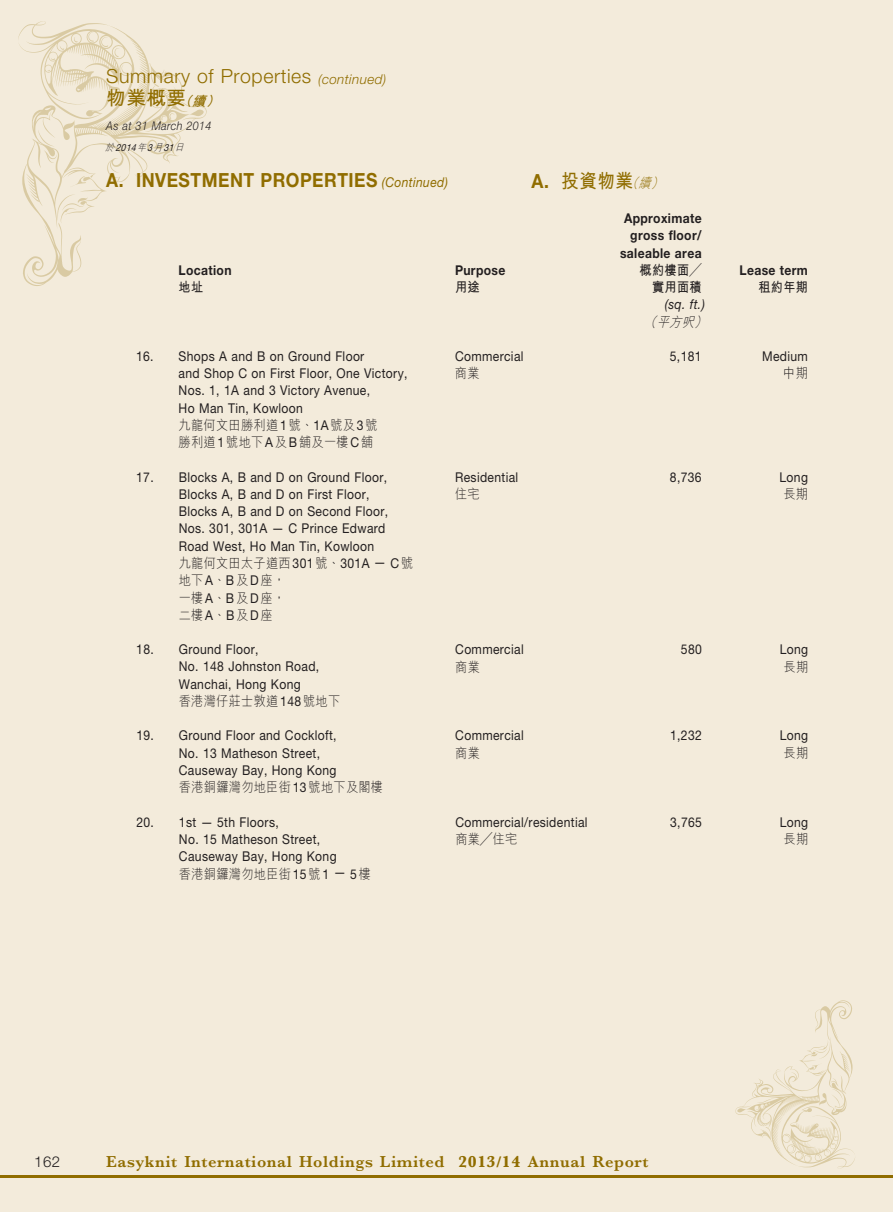
<style>
.page{position:relative;width:893px;height:1212px;background:#f3ebdb}
.page>*{position:absolute;margin:0;border:0;box-sizing:border-box;transform-origin:0 0}
.t1{font:700 19.5px "Helvetica Neue";letter-spacing:.03em;color:#906d00;scale:.9 1}
.t2{font:300 19.5px "Helvetica Neue";letter-spacing:.03em;color:#906d00}
.t3{font:700 19.5px "M Hei HK";letter-spacing:.03em;color:#906d00;scale:.9 1}
.t4{font:700 19.5px "M Hei HK";letter-spacing:.03em;color:#906d00}
.t5{font:700 16.5px "M Sung HK";letter-spacing:.035em;color:#906d00}
.t6{font:300 15px "Helvetica Neue";color:#231f20}
.t7{font:13.5px/17.2px "Helvetica Neue";letter-spacing:.03em;color:#231f20;scale:.9 1}
.t8{font:300 13.5px/17.2px "M Hei HK";letter-spacing:.03em;color:#231f20;scale:.9 1}
.t9{font:700 13.5px/17.2px "Helvetica Neue";letter-spacing:.03em;color:#231f20;text-align:right;scale:.9 1}
.t10{font:700 13.5px/17.2px "M Hei HK";letter-spacing:.03em;color:#231f20;text-align:right;scale:.9 1}
.t11{font:italic 13.5px "Helvetica Neue";color:#231f20;scale:.9 1}
.t12{font:italic 300 13.5px "M Hei HK";color:#231f20;scale:.9 1}
.t13{font:italic 300 12px "Helvetica Neue";letter-spacing:.03em;color:#231f20;scale:.9 1}
.t14{font:italic 9.75px "Helvetica Neue";color:#231f20;scale:.9 1}
.s1{font-style:italic;font-size:13.5px}
.s2{font-family:"M Hei HK";font-weight:300}
.s3{font-weight:400;font-style:italic;font-size:13.5px}
.s4{font-family:"Helvetica Neue"}
.s5{font-weight:300;font-style:italic;font-size:13.5px}
.s6{font-family:"Helvetica Neue";font-weight:400}
</style>
<div class="page">
<svg style="left:18px;top:21px;width:189px;height:265px"></svg>
<svg style="left:38px;top:130px;width:69px;height:93px"></svg>
<svg style="left:101px;top:37px;width:7px;height:10px"></svg>
<svg style="left:88px;top:32px;width:6px;height:10px"></svg>
<svg style="left:115px;top:48px;width:5px;height:9px"></svg>
<svg style="left:74px;top:37px;width:4px;height:5px"></svg>
<svg style="left:60px;top:45px;width:4px;height:5px"></svg>
<svg style="left:121px;top:65px;width:7px;height:9px"></svg>
<svg style="left:144px;top:113px;width:31px;height:19px"></svg>
<svg style="left:735px;top:1000px;width:120px;height:168px"></svg>
<hr style="left:0;top:1176px;width:893px;height:2px;background:#906d00">
<h1 class="t2" style="left:106px;top:64px;width:282px">Summary of Properties <span class="s1">(continued)</span></h1>
<h1 class="t4" style="left:106px;top:84px;width:120px">物業概要<span class="s1">（續）</span></h1>
<p class="t13" style="left:106px;top:119px;width:118px">As at 31 March 2014</p>
<p class="t14" style="left:105px;top:142px;width:92px"><span class="s2">於</span>2014<span class="s2">年</span>3<span class="s2">月</span>31<span class="s2">日</span></p>
<h1 class="t1" style="left:106px;top:168px;width:381px">A. INVESTMENT PROPERTIES <span class="s3">(Continued)</span></h1>
<h1 class="t3" style="left:531px;top:166px;width:153px"><span class="s4">A.</span> 投資物業<span class="s5">（續）</span></h1>
<p class="t9" style="left:179px;top:261px;width:60px">Location</p>
<p class="t10" style="left:179px;top:277px;width:29px">地址</p>
<p class="t9" style="left:455px;top:261px;width:58px">Purpose</p>
<p class="t10" style="left:455px;top:277px;width:29px">用途</p>
<p class="t9" style="left:620px;top:209px;width:92px">Approximate gross floor/ saleable area</p>
<p class="t10" style="left:639px;top:260px;width:71px">概約樓面╱實用面積</p>
<p class="t9" style="left:739px;top:261px;width:78px">Lease term</p>
<p class="t10" style="left:758px;top:277px;width:57px">租約年期</p>
<p class="t11" style="left:665px;top:296px;width:46px">(sq. ft.)</p>
<p class="t12" style="left:644px;top:312px;width:76px">（平方呎）</p>
<p class="t7" style="left:136px;top:347px;width:255px">16. Shops A and B on Ground Floor</p>
<p class="t7" style="left:455px;top:347px;width:78px">Commercial</p>
<p class="t7" style="left:670px;top:347px;width:37px">5,181</p>
<p class="t7" style="left:762px;top:347px;width:52px">Medium</p>
<p class="t7" style="left:179px;top:364px;width:256px">and Shop C on First Floor, One Victory,</p>
<p class="t8" style="left:455px;top:364px;width:29px">商業</p>
<p class="t8" style="left:783px;top:364px;width:29px">中期</p>
<p class="t7" style="left:179px;top:382px;width:214px">Nos. 1, 1A and 3 Victory Avenue,<br>Ho Man Tin, Kowloon</p>
<p class="t8" style="left:179px;top:416px;width:223px">九龍何文田勝利道<span class="s6">1</span>號、<span class="s6">1A</span>號及<span class="s6">3</span>號勝利道<span class="s6">1</span>號地下<span class="s6">A</span>及<span class="s6">B</span>舖及一樓<span class="s6">C</span>舖</p>
<p class="t7" style="left:136px;top:468px;width:280px">17. Blocks A, B and D on Ground Floor,</p>
<p class="t7" style="left:455px;top:468px;width:72px">Residential</p>
<p class="t7" style="left:670px;top:468px;width:37px">8,736</p>
<p class="t7" style="left:779px;top:468px;width:33px">Long</p>
<p class="t7" style="left:179px;top:485px;width:214px">Blocks A, B and D on First Floor,</p>
<p class="t8" style="left:455px;top:485px;width:29px">住宅</p>
<p class="t8" style="left:783px;top:485px;width:29px">長期</p>
<p class="t7" style="left:179px;top:502px;width:234px">Blocks A, B and D on Second Floor,<br>Nos. 301, 301A — C Prince Edward<br>Road West, Ho Man Tin, Kowloon</p>
<p class="t8" style="left:179px;top:554px;width:262px">九龍何文田太子道西<span class="s6">301</span>號、<span class="s6">301A — C</span>號地下<span class="s6">A</span>、<span class="s6">B</span>及<span class="s6">D</span>座，<br>一樓<span class="s6">A</span>、<span class="s6">B</span>及<span class="s6">D</span>座，<br>二樓<span class="s6">A</span>、<span class="s6">B</span>及<span class="s6">D</span>座</p>
<p class="t7" style="left:136px;top:640px;width:137px">18. Ground Floor,</p>
<p class="t7" style="left:455px;top:640px;width:78px">Commercial</p>
<p class="t7" style="left:681px;top:640px;width:25px">580</p>
<p class="t7" style="left:780px;top:640px;width:33px">Long</p>
<p class="t7" style="left:179px;top:658px;width:158px">No. 148 Johnston Road,</p>
<p class="t8" style="left:455px;top:657px;width:29px">商業</p>
<p class="t8" style="left:783px;top:657px;width:29px">長期</p>
<p class="t7" style="left:179px;top:675px;width:137px">Wanchai, Hong Kong</p>
<p class="t8" style="left:179px;top:692px;width:181px">香港灣仔莊士敦道<span class="s6">148</span>號地下</p>
<p class="t7" style="left:136px;top:727px;width:224px">19. Ground Floor and Cockloft,</p>
<p class="t7" style="left:455px;top:727px;width:78px">Commercial</p>
<p class="t7" style="left:670px;top:727px;width:37px">1,232</p>
<p class="t7" style="left:780px;top:727px;width:33px">Long</p>
<p class="t7" style="left:179px;top:744px;width:158px">No. 13 Matheson Street,</p>
<p class="t8" style="left:455px;top:744px;width:29px">商業</p>
<p class="t8" style="left:784px;top:744px;width:29px">長期</p>
<p class="t7" style="left:179px;top:761px;width:177px">Causeway Bay, Hong Kong</p>
<p class="t8" style="left:179px;top:778px;width:228px">香港銅鑼灣勿地臣街<span class="s6">13</span>號地下及閣樓</p>
<p class="t7" style="left:136px;top:813px;width:160px">20. 1st — 5th Floors,</p>
<p class="t7" style="left:455px;top:813px;width:148px">Commercial/residential</p>
<p class="t7" style="left:670px;top:813px;width:37px">3,765</p>
<p class="t7" style="left:780px;top:813px;width:33px">Long</p>
<p class="t7" style="left:179px;top:830px;width:158px">No. 15 Matheson Street,</p>
<p class="t8" style="left:455px;top:830px;width:71px">商業╱住宅</p>
<p class="t8" style="left:784px;top:830px;width:29px">長期</p>
<p class="t7" style="left:179px;top:847px;width:177px">Causeway Bay, Hong Kong</p>
<p class="t8" style="left:179px;top:864px;width:215px">香港銅鑼灣勿地臣街<span class="s6">15</span>號<span class="s6">1 — 5</span>樓</p>
<p class="t6" style="left:34px;top:1153px;width:27px">162</p>
<p class="t5" style="left:106px;top:1150px;width:544px">Easyknit International Holdings Limited 2013/14 Annual Report</p>
</div>
